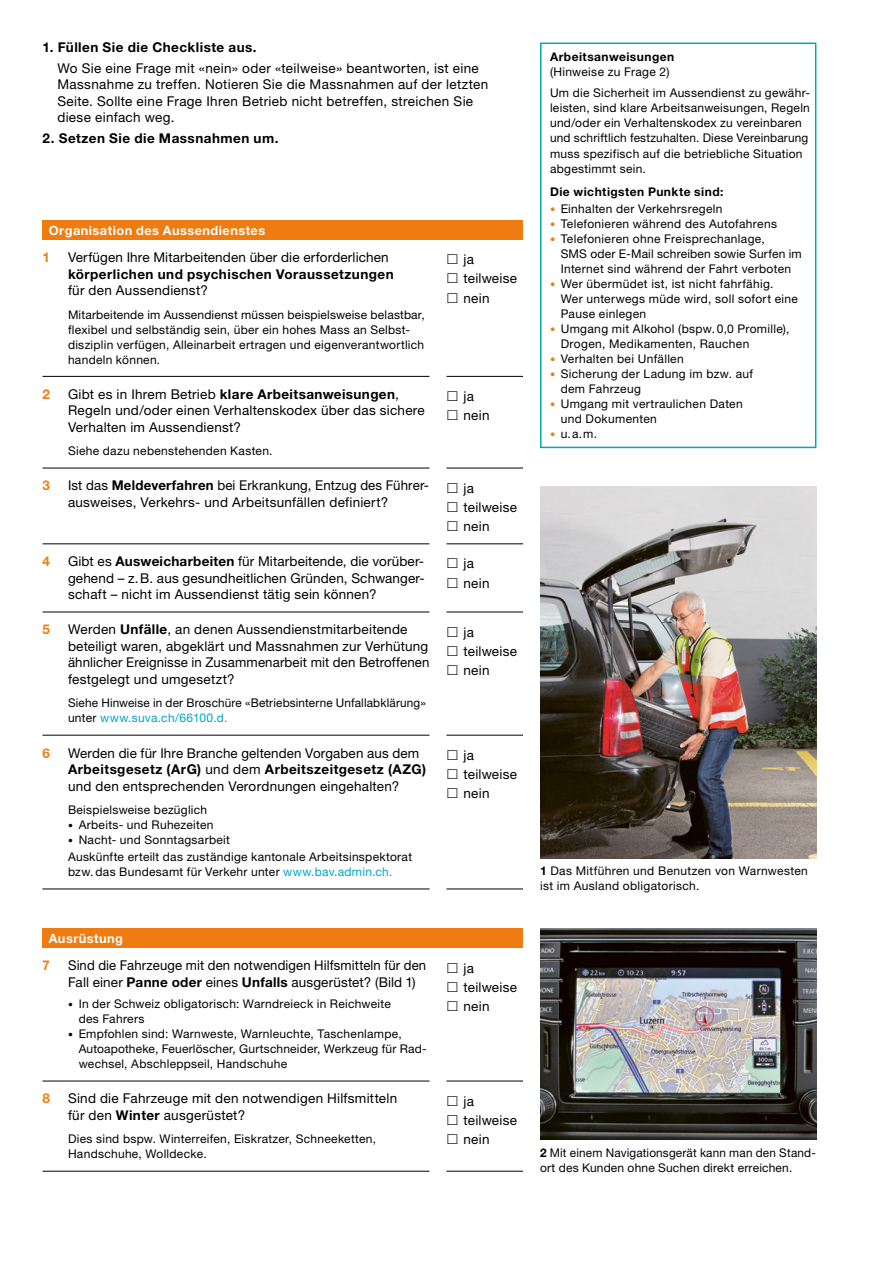
<style>
.page{position:relative;width:893px;height:1263px;background:#fff}
.page>*{position:absolute;margin:0;border:0;box-sizing:border-box;transform-origin:0 0}
.t1{font:13.5px/16.5px "Helvetica Neue LT Std";letter-spacing:.02em;color:#000}
.t2{font:700 13.5px "Helvetica Neue LT Std";letter-spacing:.035em;color:#000}
.t3{font:700 13.5px "Helvetica Neue LT Std";color:#ef7c11}
.t4{font:700 12.75px "Helvetica Neue LT Std";letter-spacing:.035em;color:#fff}
.t5{font:12px/15px "Helvetica Neue LT Std";letter-spacing:.025em;color:#000}
.t6{font:700 12px "Helvetica Neue LT Std";letter-spacing:.04em;color:#000}
.s1{font-weight:700}
.s2{color:#00a5c8}
.s3{font-size:9.75px}
.s4{font-size:10.5px;color:#ef7c11}
</style>
<div class="page">
<img style="left:540px;top:487px;width:276px;height:371px">
<img style="left:540px;top:929px;width:276px;height:210px">
<div style="left:43px;top:221px;width:480px;height:19px;background:#ef7c11"></div>
<hr style="left:446px;top:376px;width:77px;height:1px;background:#000">
<hr style="left:446px;top:468px;width:77px;height:1px;background:#000">
<hr style="left:446px;top:543px;width:77px;height:1px;background:#000">
<hr style="left:446px;top:735px;width:77px;height:1px;background:#000">
<hr style="left:446px;top:888px;width:77px;height:1px;background:#000">
<hr style="left:446px;top:612px;width:77px;height:1px;background:#000">
<hr style="left:43px;top:376px;width:386px;height:1px;background:#000">
<hr style="left:43px;top:468px;width:386px;height:1px;background:#000">
<hr style="left:43px;top:543px;width:386px;height:1px;background:#000">
<hr style="left:43px;top:612px;width:386px;height:1px;background:#000">
<hr style="left:43px;top:735px;width:386px;height:1px;background:#000">
<hr style="left:43px;top:888px;width:386px;height:1px;background:#000">
<div style="left:43px;top:929px;width:480px;height:19px;background:#ef7c11"></div>
<hr style="left:446px;top:1171px;width:77px;height:1px;background:#000">
<hr style="left:446px;top:1081px;width:77px;height:1px;background:#000">
<hr style="left:43px;top:1081px;width:386px;height:1px;background:#000">
<hr style="left:43px;top:1171px;width:386px;height:1px;background:#000">
<div style="left:540px;top:43px;width:276px;height:405px;border:2px solid #00a5c8"></div>
<p class="t2" style="left:43px;top:39px;width:216px">1. Füllen Sie die Checkliste aus.</p>
<p class="t1" style="left:57px;top:60px;width:432px">Wo Sie eine Frage mit «nein» oder «teilweise» beantworten, ist eine Massnahme zu treffen. Notieren Sie die Massnahmen auf der letzten Seite. Sollte eine Frage Ihren Betrieb nicht betreffen, streichen Sie diese einfach weg.</p>
<p class="t2" style="left:43px;top:130px;width:237px">2. Setzen Sie die Massnahmen um.</p>
<p class="t4" style="left:49px;top:222px;width:218px">Organisation des Aussendienstes</p>
<p class="t3" style="left:43px;top:249px;width:9px">1</p>
<p class="t1" style="left:68px;top:249px;width:322px">Verfügen Ihre Mitarbeitenden über die erforderlichen</p>
<p class="t2" style="left:68px;top:265px;width:327px">körperlichen und psychischen Voraussetzungen</p>
<p class="t1" style="left:68px;top:282px;width:141px">für den Aussendienst?</p>
<p class="t5" style="left:68px;top:307px;width:358px">Mitarbeitende im Aussendienst müssen beispielsweise belastbar, flexibel und selbständig sein, über ein hohes Mass an Selbst&shy;disziplin verfügen, Alleinarbeit ertragen und eigenverantwortlich handeln können.</p>
<p class="t3" style="left:43px;top:386px;width:9px">2</p>
<p class="t1" style="left:68px;top:385px;width:358px">Gibt es in Ihrem Betrieb <span class="s1">klare Arbeitsanweisungen</span>,<br>Regeln und/oder einen Verhaltenskodex über das sichere<br>Verhalten im Aussendienst?</p>
<p class="t5" style="left:68px;top:443px;width:206px">Siehe dazu nebenstehenden Kasten.</p>
<p class="t1" style="left:463px;top:250px;width:55px;line-height:19.2px">ja teilweise nein</p>
<p class="t1" style="left:463px;top:386px;width:27px;line-height:19.2px">ja nein</p>
<p class="t3" style="left:43px;top:477px;width:9px">3</p>
<p class="t1" style="left:68px;top:477px;width:363px">Ist das <span class="s1">Meldeverfahren</span> bei Erkrankung, Entzug des Führer&shy;ausweises, Verkehrs- und Arbeitsunfällen definiert?</p>
<p class="t1" style="left:463px;top:478px;width:55px;line-height:19.2px">ja teilweise nein</p>
<p class="t3" style="left:43px;top:553px;width:9px">4</p>
<p class="t1" style="left:68px;top:553px;width:358px;text-align:justify">Gibt es <span class="s1">Ausweicharbeiten</span> für Mitarbeitende, die vorüber&shy;gehend – z.B. aus gesundheitlichen Gründen, Schwanger&shy;schaft – nicht im Aussendienst tätig sein können?</p>
<p class="t1" style="left:463px;top:554px;width:28px;line-height:19.2px">ja nein</p>
<p class="t3" style="left:43px;top:621px;width:9px">5</p>
<p class="t1" style="left:68px;top:621px;width:363px">Werden <span class="s1">Unfälle</span>, an denen Aussendienstmitarbeitende beteiligt waren, abgeklärt und Massnahmen zur Verhütung ähnlicher Ereignisse in Zusammenarbeit mit den Betroffenen festgelegt und umgesetzt?</p>
<p class="t5" style="left:68px;top:695px;width:359px">Siehe Hinweise in der Broschüre «Betriebsinterne Unfallabklärung» unter <span class="s2">www.suva.ch/66100.d.</span></p>
<p class="t1" style="left:463px;top:622px;width:55px;line-height:19.2px">ja teilweise nein</p>
<p class="t3" style="left:43px;top:744px;width:9px">6</p>
<p class="t1" style="left:68px;top:744px;width:359px">Werden die für Ihre Branche geltenden Vorgaben aus dem<br><span class="s1">Arbeitsgesetz (ArG)</span> und dem <span class="s1">Arbeitszeitgesetz (AZG) </span>und den entsprechenden Verordnungen eingehalten?</p>
<p class="t5" style="left:68px;top:802px;width:141px">Beispielsweise bezüglich</p>
<p class="t5" style="left:68px;top:817px;width:147px"><span class="s3">•</span> Arbeits- und Ruhezeiten</p>
<p class="t5" style="left:68px;top:831px;width:346px;line-height:17.1px"><span class="s3">•</span> Nacht- und Sonntagsarbeit<br>Auskünfte erteilt das zuständige kantonale Arbeitsinspektorat</p>
<p class="t5" style="left:68px;top:864px;width:326px">bzw. das Bundesamt für Verkehr unter <span class="s2">www.bav.admin.ch.</span></p>
<p class="t4" style="left:49px;top:930px;width:76px">Ausrüstung</p>
<p class="t3" style="left:43px;top:957px;width:9px">7</p>
<p class="t1" style="left:68px;top:957px;width:360px">Sind die Fahrzeuge mit den notwendigen Hilfsmitteln für den<br>Fall einer <span class="s1">Panne oder</span> eines <span class="s1">Unfalls</span> ausgerüstet? (Bild 1)</p>
<p class="t5" style="left:79px;top:996px;width:314px;text-indent:-11px"><span class="s3">•</span> In der Schweiz obligatorisch: Warndreieck in Reichweite des Fahrers</p>
<p class="t5" style="left:79px;top:1026px;width:349px;text-indent:-11px"><span class="s3">•</span> Empfohlen sind: Warnweste, Warnleuchte, Taschenlampe,<br>Autoapotheke, Feuerlöscher, Gurtschneider, Werkzeug für Rad&shy;wechsel, Abschleppseil, Handschuhe</p>
<p class="t3" style="left:43px;top:1090px;width:9px">8</p>
<p class="t1" style="left:68px;top:1090px;width:331px">Sind die Fahrzeuge mit den notwendigen Hilfsmitteln für den <span class="s1">Winter</span> ausgerüstet?</p>
<p class="t5" style="left:68px;top:1131px;width:310px">Dies sind bspw. Winterreifen, Eiskratzer, Schneeketten,<br>Handschuhe, Wolldecke.</p>
<p class="t1" style="left:463px;top:745px;width:55px;line-height:19.2px">ja teilweise nein</p>
<p class="t1" style="left:463px;top:958px;width:55px;line-height:19.2px">ja teilweise nein</p>
<p class="t1" style="left:463px;top:1091px;width:55px;line-height:19.2px">ja teilweise nein</p>
<p class="t6" style="left:550px;top:49px;width:126px">Arbeitsanweisungen</p>
<p class="t5" style="left:550px;top:61px;width:261px;line-height:21.3px">(Hinweise zu Frage 2)<br>Um die Sicherheit im Aussendienst zu gewähr-</p>
<p class="t5" style="left:550px;top:101px;width:261px">leisten, sind klare Arbeitsanweisungen, Regeln und/oder ein Verhaltenskodex zu vereinbaren und schriftlich festzuhalten. Diese Vereinbarung muss spezifisch auf die betriebliche Situation abgestimmt sein.</p>
<p class="t6" style="left:550px;top:184px;width:175px">Die wichtigsten Punkte sind:</p>
<p class="t5" style="left:550px;top:201px;width:174px"><span class="s4">•</span> Einhalten der Verkehrsregeln</p>
<p class="t5" style="left:550px;top:216px;width:229px"><span class="s4">•</span> Telefonieren während des Autofahrens</p>
<p class="t5" style="left:561px;top:231px;width:243px;text-indent:-11px"><span class="s4">•</span> Telefonieren ohne Freisprechanlage,<br>SMS oder E-Mail schreiben sowie Surfen im<br>Internet sind während der Fahrt verboten</p>
<p class="t5" style="left:561px;top:276px;width:239px;text-indent:-11px"><span class="s4">•</span> Wer übermüdet ist, ist nicht fahrfähig.<br>Wer unterwegs müde wird, soll sofort eine<br>Pause einlegen</p>
<p class="t5" style="left:561px;top:321px;width:230px;text-indent:-11px"><span class="s4">•</span> Umgang mit Alkohol (bspw. 0,0 Promille),<br>Drogen, Medikamenten, Rauchen</p>
<p class="t5" style="left:550px;top:351px;width:135px"><span class="s4">•</span> Verhalten bei Unfällen</p>
<p class="t5" style="left:561px;top:366px;width:194px;text-indent:-11px"><span class="s4">•</span> Sicherung der Ladung im bzw. auf dem Fahrzeug</p>
<p class="t5" style="left:561px;top:396px;width:184px;text-indent:-11px"><span class="s4">•</span> Umgang mit vertraulichen Daten und Dokumenten</p>
<p class="t5" style="left:550px;top:426px;width:48px"><span class="s4">•</span> u.a.m.</p>
<p class="t5" style="left:540px;top:863px;width:269px"><span class="s1">1</span> Das Mitführen und Benutzen von Warnwesten ist im Ausland obligatorisch.</p>
<p class="t5" style="left:540px;top:1144px;width:277px"><span class="s1">2</span> Mit einem Navigationsgerät kann man den Stand&shy;ort des Kunden ohne Suchen direkt erreichen.</p>
</div>
